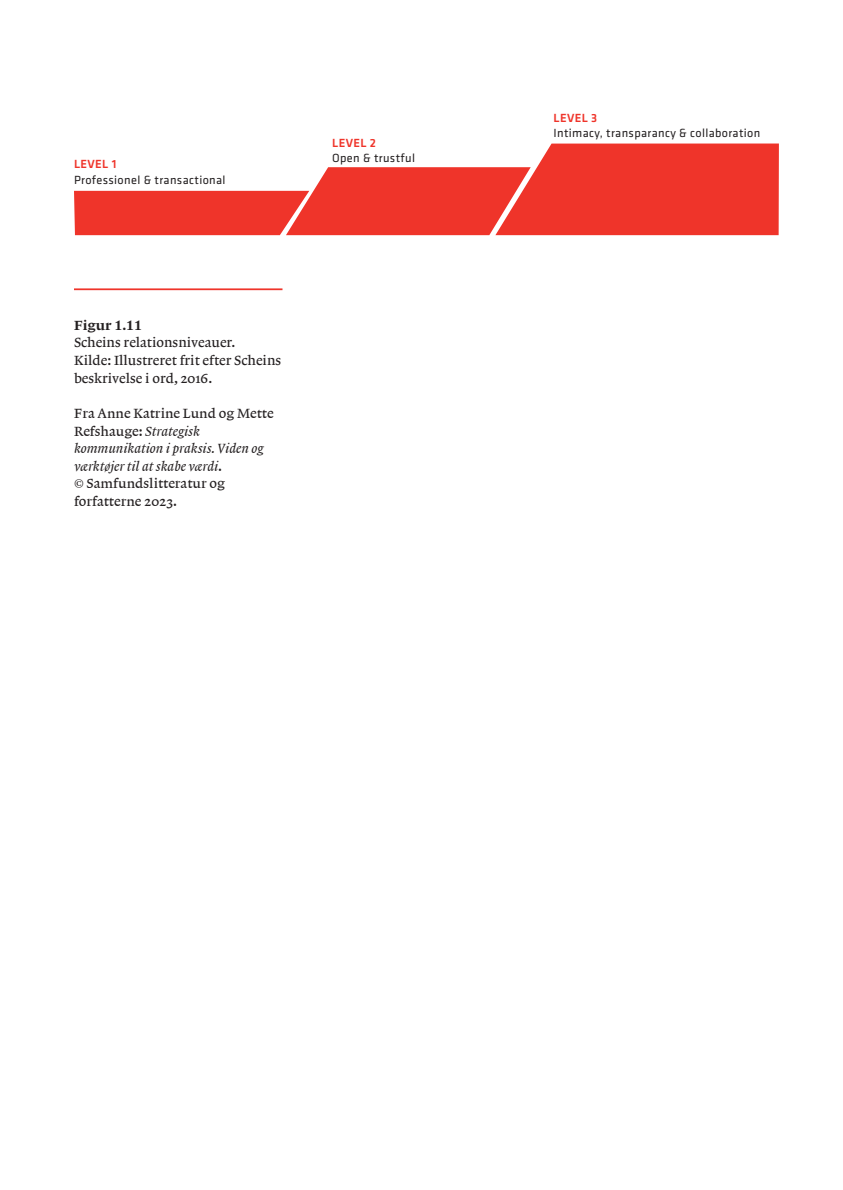
<style>
.page{position:relative;width:843px;height:1190px;background:#fff}
.page>*{position:absolute;margin:0;border:0;box-sizing:border-box;transform-origin:0 0}
.t1{font:14px/17.5px "Lexicon No 1 Roman A Txt";color:#231f20}
.t2{font:14px/17.8px "Lexicon No 1 Roman A";color:#231f20}
.t3{font:14px/17.5px "Lexicon No 1 Italic A Txt";color:#231f20}
.t4{font:14px "Lexicon No 1 Roman D";color:#231f20}
.t5{font:12.25px "Klavika";letter-spacing:.03em;color:#231f20}
.t6{font:500 12.25px "Klavika";letter-spacing:.03em;color:#ef342a}
.s1{font-family:"Lexicon No 1 Italic A Txt"}
.s2{font-family:"Lexicon No 1 Roman A Txt"}
.s3{font-family:"Minion Pro"}
</style>
<div class="page">
<hr style="left:74px;top:288px;width:208px;height:2px;background:#ef342a">
<svg style="left:74px;top:143px;width:704px;height:92px"></svg>
<p class="t6" style="left:74px;top:155px;width:44px">LEVEL 1</p>
<p class="t5" style="left:74px;top:171px;width:153px">Professionel &amp; transactional</p>
<p class="t6" style="left:332px;top:134px;width:45px">LEVEL 2</p>
<p class="t5" style="left:332px;top:150px;width:84px">Open &amp; trustful</p>
<p class="t4" style="left:74px;top:317px;width:69px">Figur 1.11</p>
<p class="t2" style="left:74px;top:333px;width:209px">Scheins relationsniveauer.<br>Kilde: Illustreret frit efter Scheins beskrivelse i ord, 2016.</p>
<p class="t1" style="left:74px;top:405px;width:201px">Fra Anne Katrine Lund og Mette<br>Refshauge: <span class="s1">Strategisk</span></p>
<p class="t3" style="left:74px;top:440px;width:191px">kommunikation i praksis. Viden og værktøjer til at skabe værdi<span class="s2">.</span></p>
<p class="t1" style="left:74px;top:474px;width:152px;line-height:18.2px"><span class="s3">©</span> Samfundslitteratur og forfatterne 2023.</p>
<p class="t6" style="left:553px;top:109px;width:45px">LEVEL 3</p>
<p class="t5" style="left:553px;top:125px;width:208px">Intimacy, transparancy &amp; collaboration</p>
</div>
